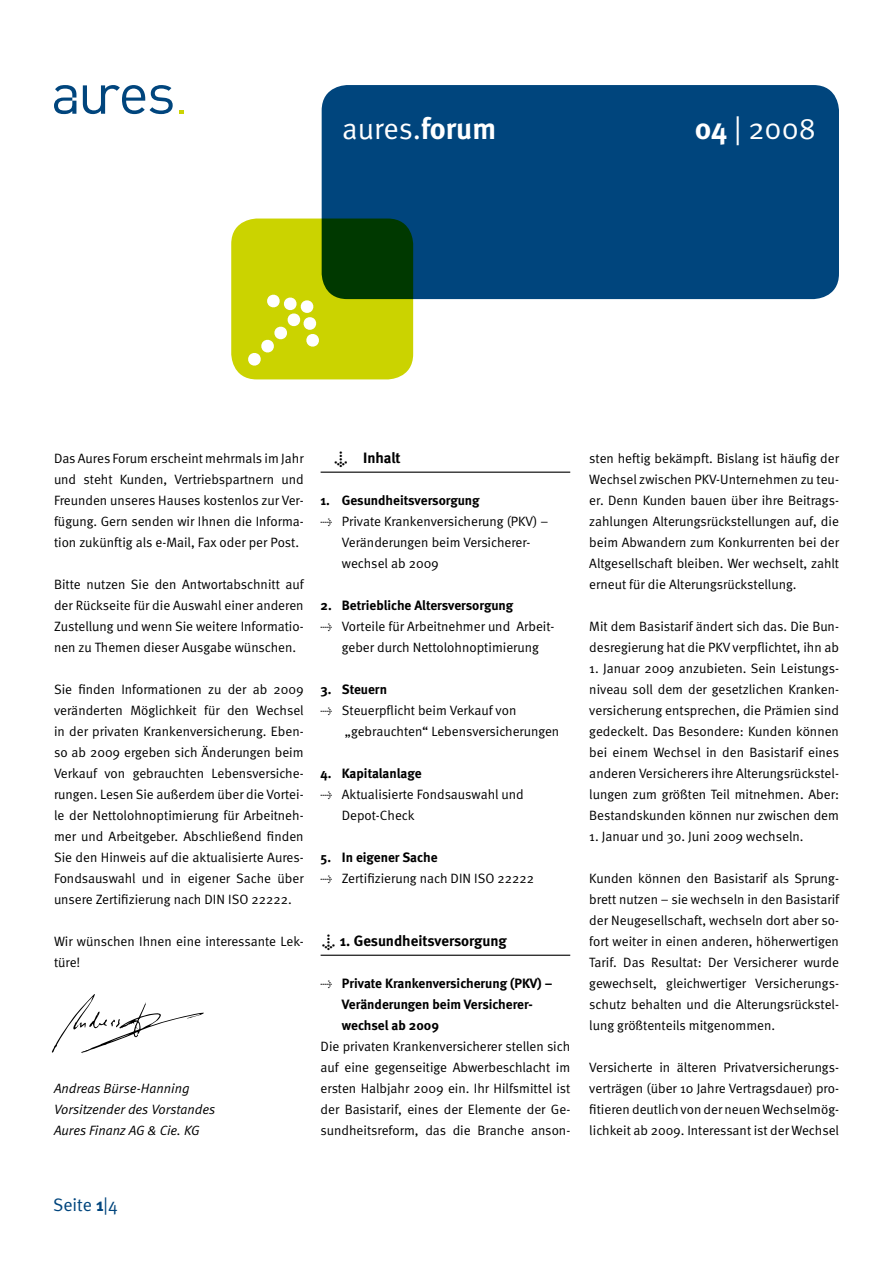
<style>
.page{position:relative;width:893px;height:1263px;background:#fff}
.page>*{position:absolute;margin:0;border:0;box-sizing:border-box;transform-origin:0 0}
.t1{font:75px "Meta Bold Expert";color:#fff}
.t2{font:30px "Meta Normal";color:#fff}
.t3{font:18px "Meta Normal";color:#00457d}
.t4{font:700 15px "Meta";color:#000}
.t5{font:13.5px/21px "Meta Normal";color:#000;text-align:justify}
.t6{font:700 13.5px/21px "Meta";color:#000}
.t7{font:italic 13.5px/21px "Meta Normal";color:#000}
.s1{font-family:"Meta";font-weight:700}
.s2{font-family:"Meta Bold Expert";font-weight:400;font-size:13.5px}
.s3{font-family:"Meta Normal Expert"}
.s4{font-family:"Meta Normal Expert";font-weight:400}
</style>
<div class="page">
<svg style="left:52px;top:994px;width:152px;height:59px"></svg>
<div style="left:322px;top:85px;width:517px;height:214px;background:#00457d;border-radius:26px"></div>
<svg style="left:231px;top:219px;width:182px;height:160px;background:#98ac00"></svg>
<hr style="left:321px;top:472px;width:249px;height:1px;background:#000">
<hr style="left:321px;top:955px;width:249px;height:1px;background:#000">
<svg style="left:180px;top:111px;width:4px;height:3px"></svg>
<svg style="left:83px;top:85px;width:90px;height:29px"></svg>
<svg style="left:54px;top:85px;width:22px;height:29px"></svg>
<h2 class="t2" style="left:342px;top:111px;width:155px">aures.<span class="s1">forum</span></h2>
<h2 class="t2" style="left:695px;top:111px;width:122px"><span class="s1">04</span> | 2008</h2>
<h1 class="t1" style="left:241px;top:277px;width:92px">R</h1>
<p class="t5" style="left:54px;top:448px;width:251px">Das Aures Forum erscheint mehrmals im Jahr und steht Kunden, Vertriebspartnern und Freunden unseres Hauses kostenlos zur Ver&shy;fügung. Gern senden wir Ihnen die Informa&shy;tion zukünftig als e-Mail, Fax oder per Post.</p>
<p class="t5" style="left:54px;top:574px;width:251px">Bitte nutzen Sie den Antwortabschnitt auf der Rückseite für die Auswahl einer anderen Zustellung und wenn Sie weitere Informatio&shy;nen zu Themen dieser Ausgabe wünschen.</p>
<p class="t5" style="left:54px;top:679px;width:251px">Sie finden Informationen zu der ab 2009 veränderten Möglichkeit für den Wechsel in der privaten Krankenversicherung. Eben&shy;so ab 2009 ergeben sich Änderungen beim Verkauf von gebrauchten Lebensversiche&shy;rungen. Lesen Sie außerdem über die Vortei&shy;le der Nettolohnoptimierung für Arbeitneh&shy;mer und Arbeitgeber. Abschließend finden Sie den Hinweis auf die aktualisierte Aures-Fondsauswahl und in eigener Sache über unsere Zertifizierung nach DIN ISO 22222.</p>
<p class="t5" style="left:54px;top:931px;width:251px">Wir wünschen Ihnen eine interessante Lek&shy;türe!</p>
<p class="t7" style="left:54px;top:1078px;width:163px">Andreas Bürse-Hanning<br>Vorsitzender des Vorstandes<br>Aures Finanz AG &amp; Cie. KG</p>
<p class="t4" style="left:333px;top:449px;width:70px"><span class="s2">N</span> Inhalt</p>
<p class="t6" style="left:321px;top:490px;width:161px">1. Gesundheitsversorgung</p>
<p class="t5" style="left:342px;top:511px;width:208px;text-align:left;text-indent:-21px"><span class="s3">t</span> Private Krankenversicherung (PKV) –<br>Veränderungen beim Versicherer&shy;wechsel ab 2009</p>
<p class="t6" style="left:321px;top:595px;width:194px">2. Betriebliche Altersversorgung</p>
<p class="t5" style="left:321px;top:616px;width:235px;text-align:center"><span class="s3">t</span> Vorteile für Arbeitnehmer und Arbeit&shy;geber durch Nettolohnoptimierung</p>
<p class="t6" style="left:321px;top:679px;width:68px">3. Steuern</p>
<p class="t5" style="left:345px;top:700px;width:216px;text-indent:-24px"><span class="s3">t</span> Steuerpflicht beim Verkauf von „gebrauchten“ Lebensversicherungen</p>
<p class="t6" style="left:321px;top:763px;width:102px">4. Kapitalanlage</p>
<p class="t5" style="left:342px;top:784px;width:183px;text-indent:-21px"><span class="s3">t</span> Aktualisierte Fondsauswahl und<br>Depot-Check</p>
<p class="t6" style="left:321px;top:847px;width:118px">5. In eigener Sache</p>
<p class="t5" style="left:321px;top:868px;width:215px"><span class="s3">t</span> Zertifizierung nach DIN ISO 22222</p>
<p class="t4" style="left:321px;top:932px;width:188px"><span class="s2">N</span> 1. Gesundheitsversorgung</p>
<p class="t6" style="left:342px;top:973px;width:212px;text-indent:-21px"><span class="s4">t</span> Private Krankenversicherung (PKV) –<br>Veränderungen beim Versicherer&shy;wechsel ab 2009</p>
<p class="t5" style="left:321px;top:1036px;width:251px">Die privaten Krankenversicherer stellen sich auf eine gegenseitige Abwerbeschlacht im ersten Halbjahr 2009 ein. Ihr Hilfsmittel ist der Basistarif, eines der Elemente der Ge&shy;sundheitsreform, das die Branche anson-</p>
<p class="t5" style="left:589px;top:448px;width:251px">sten heftig bekämpft. Bislang ist häufig der Wechsel zwischen PKV-Unternehmen zu teu&shy;er. Denn Kunden bauen über ihre Beitrags&shy;zahlungen Alterungsrückstellungen auf, die beim Abwandern zum Konkurrenten bei der Altgesellschaft bleiben. Wer wechselt, zahlt erneut für die Alterungsrückstellung.</p>
<p class="t5" style="left:589px;top:616px;width:251px">Mit dem Basistarif ändert sich das. Die Bun&shy;desregierung hat die PKV verpflichtet, ihn ab</p>
<p class="t5" style="left:589px;top:658px;width:251px">1. Januar 2009 anzubieten. Sein Leistungs&shy;niveau soll dem der gesetzlichen Kranken&shy;versicherung entsprechen, die Prämien sind gedeckelt. Das Besondere: Kunden können bei einem Wechsel in den Basistarif eines anderen Versicherers ihre Alterungsrückstel&shy;lungen zum größten Teil mitnehmen. Aber:<br>Bestandskunden können nur zwischen dem</p>
<p class="t5" style="left:589px;top:826px;width:216px">1. Januar und 30. Juni 2009 wechseln.</p>
<p class="t5" style="left:589px;top:868px;width:251px">Kunden können den Basistarif als Sprung&shy;brett nutzen – sie wechseln in den Basistarif der Neugesellschaft, wechseln dort aber so&shy;fort weiter in einen anderen, höherwertigen Tarif. Das Resultat: Der Versicherer wurde gewechselt, gleichwertiger Versicherungs&shy;schutz behalten und die Alterungsrückstel&shy;lung größtenteils mitgenommen.</p>
<p class="t5" style="left:589px;top:1057px;width:251px">Versicherte in älteren Privatversicherungs&shy;verträgen (über 10 Jahre Vertragsdauer) pro&shy;fitieren deutlich von der neuen Wechselmög&shy;lichkeit ab 2009. Interessant ist der Wechsel</p>
<h3 class="t3" style="left:53px;top:1194px;width:66px">Seite <span class="s1">1</span>|4</h3>
</div>
